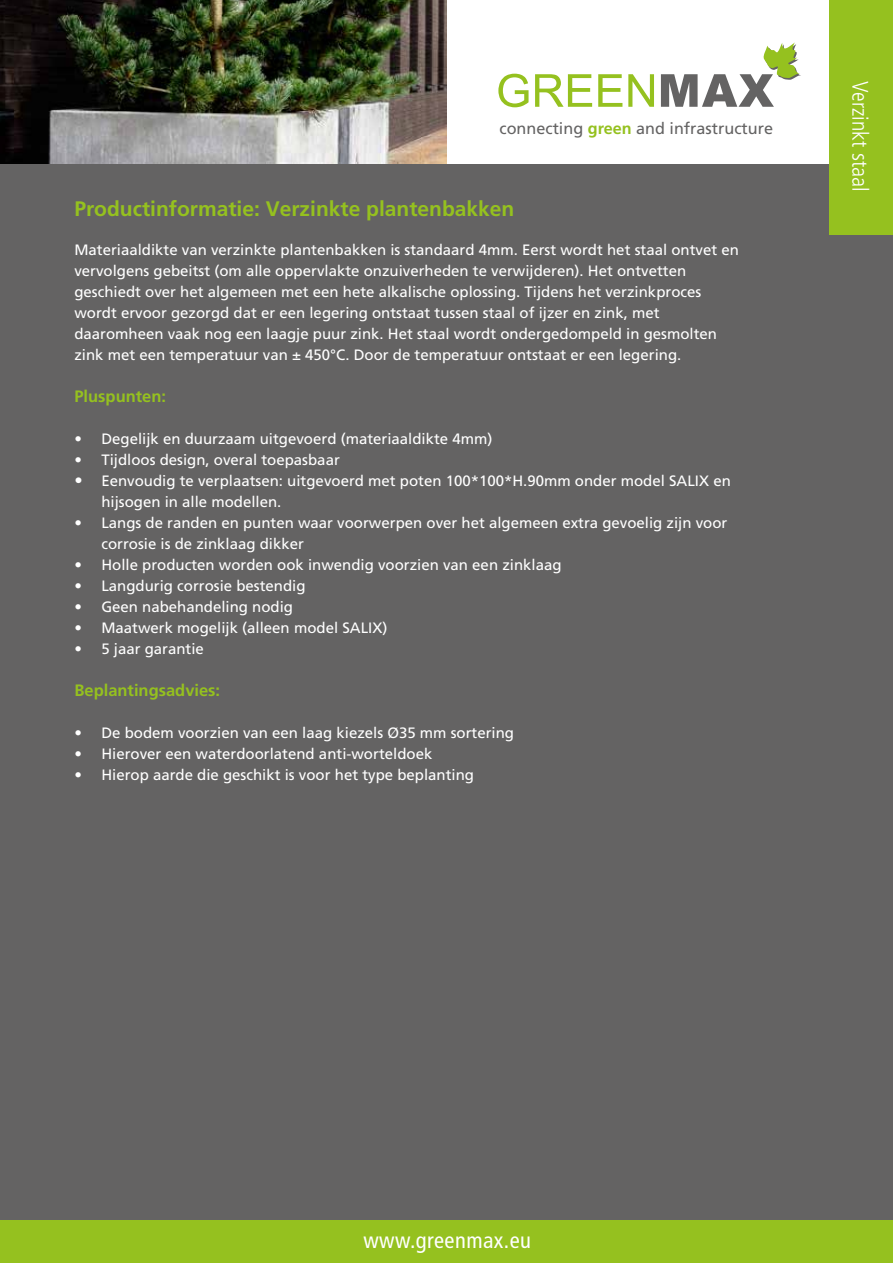
<style>
.page{position:relative;width:893px;height:1263px;background:#646363}
.page>*{position:absolute;margin:0;border:0;box-sizing:border-box;transform-origin:0 0}
.t1{font:condensed 22.5px "Frutiger LT Std";letter-spacing:.02em;color:#fff}
.t2{font:300 condensed 22.5px "Frutiger LT Std";color:#fff}
.t3{font:700 21px "Frutiger LT Std";color:#95c11f}
.t4{font:700 16.5px "Frutiger LT Std";color:#95c11f}
.t5{font:16.2px "Frutiger LT Std";color:#646363}
.t6{font:15px/21px "Frutiger LT Std";color:#fff}
.s1{font-weight:700;color:#95c11f}
.s2{font-size:16.5px}
</style>
<div class="page">
<div style="left:438px;top:0;width:455px;height:164px;background:#fff"></div>
<div style="left:0;top:1220px;width:893px;height:43px;background:#95c11f"></div>
<svg style="left:498px;top:74px;width:31px;height:33px"></svg>
<svg style="left:535px;top:74px;width:57px;height:33px"></svg>
<svg style="left:598px;top:74px;width:24px;height:33px"></svg>
<svg style="left:628px;top:74px;width:26px;height:33px"></svg>
<svg style="left:661px;top:42px;width:140px;height:65px"></svg>
<div style="left:829px;top:0;width:64px;height:234px;background:#95c11f"></div>
<img style="left:0;top:0;width:446px;height:164px">
<p class="t5" style="left:499px;top:119px;width:275px">connecting <span class="s1">green</span> and infrastructure</p>
<h2 class="t3" style="left:74px;top:196px;width:441px">Productinformatie: Verzinkte plantenbakken</h2>
<p class="t6" style="left:74px;top:239px;width:666px">Materiaaldikte van verzinkte plantenbakken is standaard 4mm. Eerst wordt het staal ontvet en vervolgens gebeitst (om alle oppervlakte onzuiverheden te verwijderen). Het ontvetten geschiedt over het algemeen met een hete alkalische oplossing. Tijdens het verzinkproces wordt ervoor gezorgd dat er een legering ontstaat tussen staal of ijzer en zink, met daaromheen vaak nog een laagje puur zink. Het staal wordt ondergedompeld in gesmolten zink met een temperatuur van ± 450°C. Door de temperatuur ontstaat er een legering.</p>
<p class="t4" style="left:74px;top:387px;width:93px">Pluspunten:</p>
<p class="t6" style="left:74px;top:428px;width:419px">• Degelijk en duurzaam uitgevoerd (materiaaldikte 4mm)</p>
<p class="t6" style="left:74px;top:449px;width:267px">• Tijdloos design, overal toepasbaar</p>
<p class="t6" style="left:101px;top:470px;width:631px;text-indent:-27px"><span class="s2">•</span> Eenvoudig te verplaatsen: uitgevoerd met poten 100*100*H.90mm onder model SALIX en hijsogen in alle modellen.</p>
<p class="t6" style="left:101px;top:512px;width:627px;text-indent:-27px">• Langs de randen en punten waar voorwerpen over het algemeen extra gevoelig zijn voor corrosie is de zinklaag dikker</p>
<p class="t6" style="left:74px;top:554px;width:489px">• Holle producten worden ook inwendig voorzien van een zinklaag</p>
<p class="t6" style="left:74px;top:575px;width:233px">• Langdurig corrosie bestendig</p>
<p class="t6" style="left:74px;top:596px;width:220px">• Geen nabehandeling nodig</p>
<p class="t6" style="left:74px;top:617px;width:314px">• Maatwerk mogelijk (alleen model SALIX)</p>
<p class="t6" style="left:74px;top:638px;width:131px">• 5 jaar garantie</p>
<p class="t4" style="left:74px;top:681px;width:147px">Beplantingsadvies:</p>
<p class="t6" style="left:74px;top:722px;width:441px">• De bodem voorzien van een laag kiezels Ø35 mm sortering</p>
<p class="t6" style="left:74px;top:743px;width:359px">• Hierover een waterdoorlatend anti-worteldoek</p>
<p class="t6" style="left:74px;top:764px;width:401px">• Hierop aarde die geschikt is voor het type beplanting</p>
<h1 class="t2" style="left:873px;top:81px;width:112px;rotate:90deg">Verzinkt staal</h1>
<h1 class="t1" style="left:363px;top:1227px;width:169px">www.greenmax.eu</h1>
</div>
